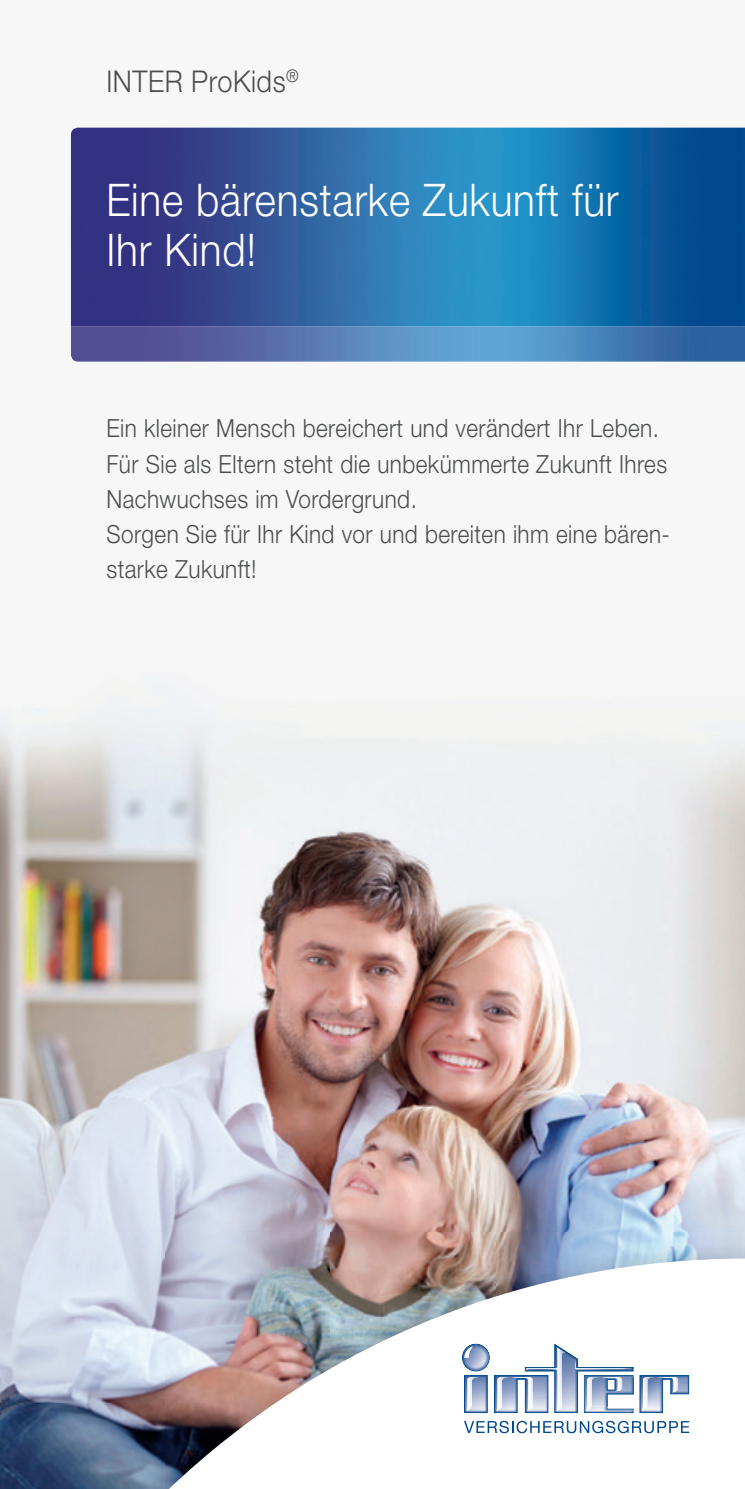
<style>
.page{position:relative;width:745px;height:1489px;background:#fff}
.page>*{position:absolute;margin:0;border:0;box-sizing:border-box;transform-origin:0 0}
.t1{font:300 45px/50px "Helvetica Neue LT Pro";letter-spacing:.02em;color:#fff;scale:.9 1}
.t2{font:300 30px "Helvetica Neue LT Pro";letter-spacing:.02em;color:#4b4c4d;scale:.9 1}
.t3{font:300 25px/35px "Helvetica Neue LT Pro";letter-spacing:.02em;color:#4b4c4d;scale:.9 1}
</style>
<div class="page">
<img style="left:0;top:127px;width:744px;height:1131px">
<img style="left:0;top:1258px;width:744px;height:230px">
<svg style="left:463px;top:1420px;width:225px;height:12px"></svg>
<svg style="left:639px;top:1374px;width:50px;height:38px"></svg>
<svg style="left:461px;top:1343px;width:172px;height:69px"></svg>
<img style="left:599px;top:1376px;width:7px;height:30px">
<img style="left:588px;top:1376px;width:11px;height:30px">
<img style="left:601px;top:1377px;width:5px;height:13px">
<img style="left:606px;top:1376px;width:27px;height:30px">
<img style="left:71px;top:128px;width:673px;height:198px">
<img style="left:71px;top:326px;width:673px;height:35px">
<p class="t2" style="left:106px;top:63px;width:215px">INTER ProKids<sup>®</sup></p>
<h1 class="t1" style="left:106px;top:174px;width:570px">Eine bärenstarke Zukunft für<br>Ihr Kind!</h1>
<p class="t3" style="left:106px;top:410px;width:627px">Ein kleiner Mensch bereichert und verändert Ihr Leben.<br>Für Sie als Eltern steht die unbekümmerte Zukunft Ihres Nachwuchses im Vordergrund.<br>Sorgen Sie für Ihr Kind vor und bereiten ihm eine bären&shy;starke Zukunft!</p>
</div>
